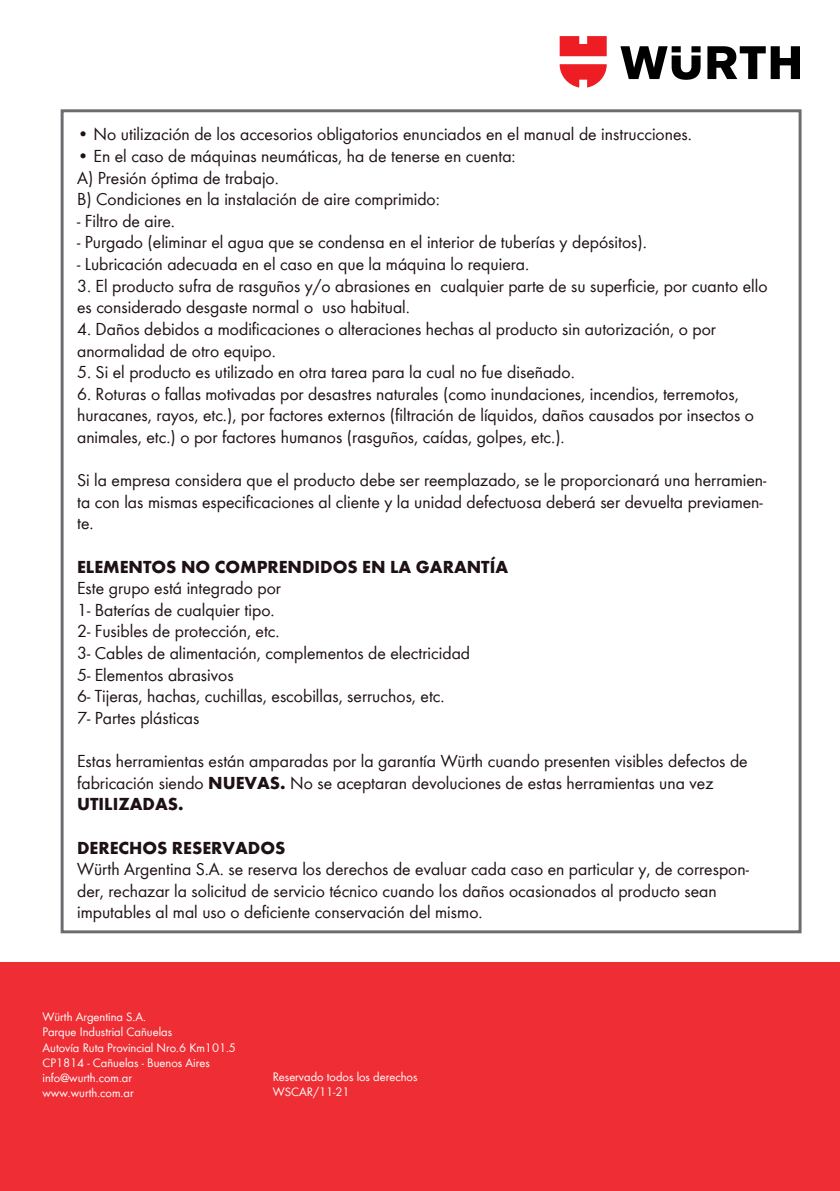
<style>
.page{position:relative;width:840px;height:1191px;background:#fff}
.page>*{position:absolute;margin:0;border:0;box-sizing:border-box;transform-origin:0 0}
.t1{font:18px/21.6px "Wuerth";color:#1e1115}
.t2{font:700 18px "Wuerth";color:#1e1115}
.t3{font:12.6px/15px "Wuerth Global";color:#fff}
.s1{font-weight:700}
</style>
<div class="page">
<svg style="left:620px;top:46px;width:179px;height:34px"></svg>
<svg style="left:559px;top:36px;width:47px;height:52px"></svg>
<div style="left:61px;top:109px;width:740px;height:824px;border:3px solid #6c6d70"></div>
<div style="left:0;top:962px;width:839px;height:229px;background:#ee2e34"></div>
<p class="t1" style="left:77px;top:123px;width:616px">• No utilización de los accesorios obligatorios enunciados en el manual de instrucciones.</p>
<p class="t1" style="left:77px;top:144px;width:440px">• En el caso de máquinas neumáticas, ha de tenerse en cuenta:<br>A) Presión óptima de trabajo.<br>B) Condiciones en la instalación de aire comprimido:</p>
<p class="t1" style="left:77px;top:209px;width:99px">- Filtro de aire.</p>
<p class="t1" style="left:77px;top:231px;width:571px">- Purgado (eliminar el agua que se condensa en el interior de tuberías y depósitos).</p>
<p class="t1" style="left:77px;top:252px;width:453px">- Lubricación adecuada en el caso en que la máquina lo requiera.</p>
<p class="t1" style="left:77px;top:274px;width:691px">3. El producto sufra de rasguños y/o abrasiones en cualquier parte de su superficie, por cuanto ello es considerado desgaste normal o uso habitual.</p>
<p class="t1" style="left:77px;top:317px;width:640px">4. Daños debidos a modificaciones o alteraciones hechas al producto sin autorización, o por anormalidad de otro equipo.</p>
<p class="t1" style="left:77px;top:360px;width:499px">5. Si el producto es utilizado en otra tarea para la cual no fue diseñado.</p>
<p class="t1" style="left:77px;top:382px;width:678px">6. Roturas o fallas motivadas por desastres naturales (como inundaciones, incendios, terremotos, huracanes, rayos, etc.), por factores externos (filtración de líquidos, daños causados por insectos o animales, etc.) o por factores humanos (rasguños, caídas, golpes, etc.).</p>
<p class="t1" style="left:77px;top:468px;width:690px">Si la empresa considera que el producto debe ser reemplazado, se le proporcionará una herramien&shy;ta con las mismas especificaciones al cliente y la unidad defectuosa deberá ser devuelta previamen&shy;te.</p>
<p class="t2" style="left:77px;top:553px;width:432px">ELEMENTOS NO COMPRENDIDOS EN LA GARANTÍA</p>
<p class="t1" style="left:77px;top:576px;width:394px">Este grupo está integrado por<br>1- Baterías de cualquier tipo.<br>2- Fusibles de protección, etc.<br>3- Cables de alimentación, complementos de electricidad 5- Elementos abrasivos<br>6- Tijeras, hachas, cuchillas, escobillas, serruchos, etc.<br>7- Partes plásticas</p>
<p class="t1" style="left:77px;top:749px;width:671px">Estas herramientas están amparadas por la garantía Würth cuando presenten visibles defectos de fabricación siendo <span class="s1">NUEVAS.</span> No se aceptaran devoluciones de estas herramientas una vez<br><span class="s1">UTILIZADAS.</span></p>
<p class="t2" style="left:77px;top:834px;width:210px">DERECHOS RESERVADOS</p>
<p class="t1" style="left:77px;top:857px;width:673px">Würth Argentina S.A. se reserva los derechos de evaluar cada caso en particular y, de correspon&shy;der, rechazar la solicitud de servicio técnico cuando los daños ocasionados al producto sean imputables al mal uso o deficiente conservación del mismo.</p>
<p class="t3" style="left:42px;top:1009px;width:195px">Würth Argentina S.A.<br>Parque Industrial Cañuelas<br>Autovía Ruta Provincial Nro.6 Km101.5<br>CP1814 - Cañuelas - Buenos Aires info@wurth.com.ar<br>www.wurth.com.ar</p>
<p class="t3" style="left:272px;top:1069px;width:146px">Reservado todos los derechos<br>WSCAR/11-21</p>
</div>
